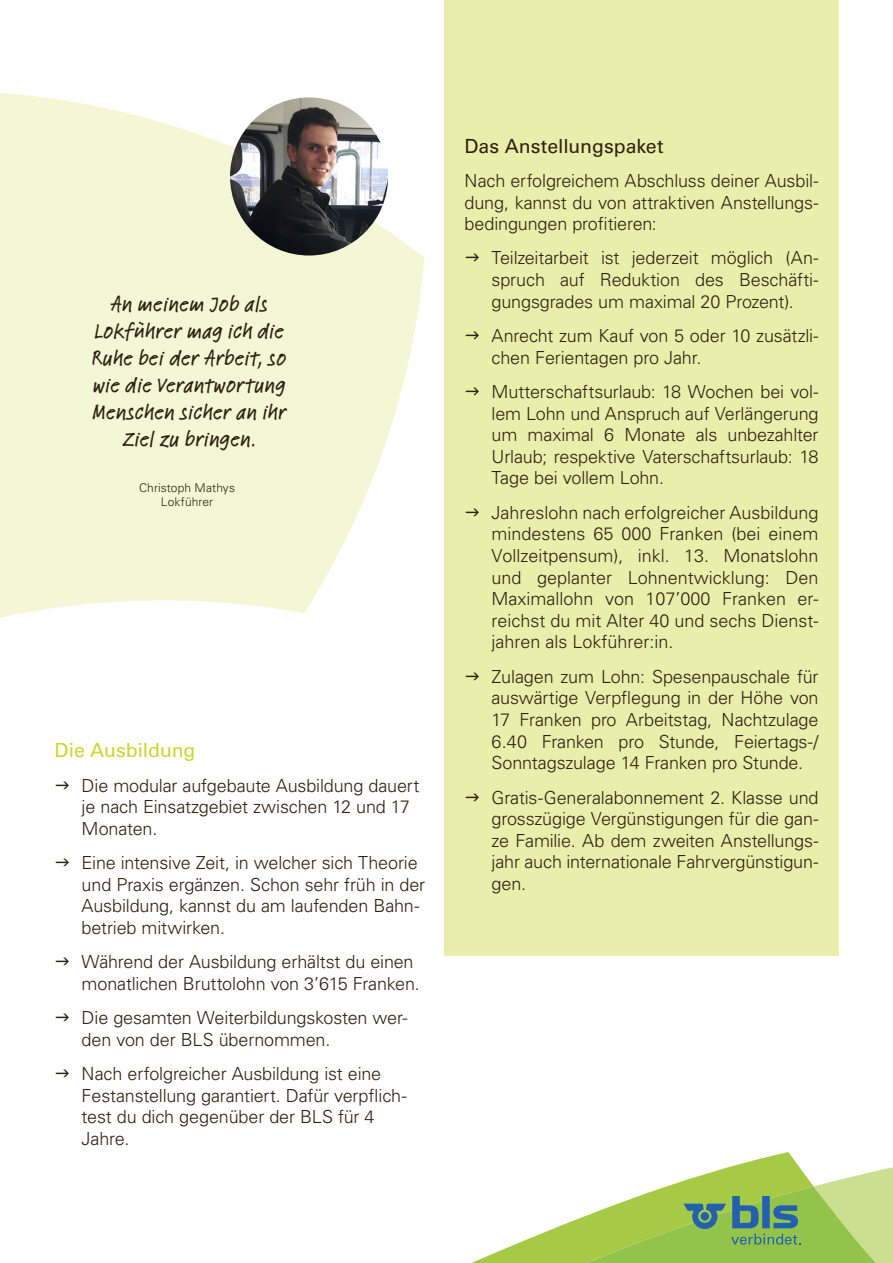
<style>
.page{position:relative;width:893px;height:1263px;background:#fff}
.page>*{position:absolute;margin:0;border:0;box-sizing:border-box;transform-origin:0 0}
._02_Lead__11pt{font:500 22.5px/27px "Feltpen Std";letter-spacing:.01em;color:#2e2113;text-align:center}
._04_Copy__9pt{font:19.5px "Univers LT Std";color:#2e2113}
._04_Copy__9pt-2{font:19.5px "Univers LT Std";letter-spacing:-.005em;color:#c7d82e}
._02_Lead__11pt-2{font:300 18px/21.6px "Univers LT Std";letter-spacing:-.01em;color:#2e2113;text-align:justify}
._02_Lead__11pt-3{font:300 12px "Univers LT Std";letter-spacing:.005em;color:#2e2113}
</style>
<div class="page">
<div style="left:445px;top:0;width:394px;height:956px;background:#e9efab"></div>
<svg style="left:471px;top:1152px;width:422px;height:111px"></svg>
<svg style="left:0;top:93px;width:424px;height:525px;fill:#f4f7d6"></svg>
<img style="left:230px;top:97px;width:158px;height:158px;border-radius:79px">
<p class="_02_Lead__11pt" style="left:92px;top:289px;width:196px">An meinem Job als<br>Lokführer mag ich die<br>Ruhe bei der Arbeit, so wie die Verantwortung<br>Menschen sicher an ihr<br>Ziel zu bringen.</p>
<p class="_02_Lead__11pt-3" style="left:139px;top:480px;width:97px">Christoph Mathys</p>
<p class="_02_Lead__11pt-3" style="left:161px;top:494px;width:54px">Lokführer</p>
<p class="_04_Copy__9pt-2" style="left:55px;top:739px;width:142px">Die Ausbildung</p>
<p class="_02_Lead__11pt-2" style="left:82px;top:774px;width:339px;text-align:left">Die modular aufgebaute Ausbildung dauert je nach Einsatzgebiet zwischen 12 und 17<br>Monaten.</p>
<p class="_02_Lead__11pt-2" style="left:82px;top:852px;width:345px;text-align:left">Eine intensive Zeit, in welcher sich Theorie und Praxis ergänzen. Schon sehr früh in der Ausbildung, kannst du am laufenden Bahn&shy;betrieb mitwirken.</p>
<p class="_02_Lead__11pt-2" style="left:82px;top:951px;width:340px">Während der Ausbildung erhältst du einen monatlichen Bruttolohn von 3’615 Franken.</p>
<p class="_02_Lead__11pt-2" style="left:82px;top:1007px;width:327px">Die gesamten Weiterbildungskosten wer&shy;den von der BLS übernommen.</p>
<p class="_02_Lead__11pt-2" style="left:82px;top:1063px;width:327px;text-align:left">Nach erfolgreicher Ausbildung ist eine<br>Festanstellung garantiert. Dafür verpflich&shy;test du dich gegenüber der BLS für 4<br>Jahre.</p>
<p class="_04_Copy__9pt" style="left:465px;top:134px;width:200px">Das Anstellungspaket</p>
<p class="_02_Lead__11pt-2" style="left:465px;top:170px;width:355px">Nach erfolgreichem Abschluss deiner Ausbil&shy;dung, kannst du von attraktiven Anstellungs&shy;bedingungen profitieren:</p>
<p class="_02_Lead__11pt-2" style="left:492px;top:247px;width:328px">Teilzeitarbeit ist jederzeit möglich (An&shy;spruch auf Reduktion des Beschäfti&shy;gungsgrades um maximal 20 Prozent).</p>
<p class="_02_Lead__11pt-2" style="left:492px;top:325px;width:328px">Anrecht zum Kauf von 5 oder 10 zusätzli&shy;chen Ferientagen pro Jahr.</p>
<p class="_02_Lead__11pt-2" style="left:492px;top:381px;width:328px">Mutterschaftsurlaub: 18 Wochen bei vol&shy;lem Lohn und Anspruch auf Verlängerung um maximal 6 Monate als unbezahlter Urlaub; respektive Vaterschaftsurlaub: 18<br>Tage bei vollem Lohn.</p>
<p class="_02_Lead__11pt-2" style="left:492px;top:502px;width:329px">Jahreslohn nach erfolgreicher Ausbildung mindestens 65 000 Franken (bei einem Vollzeitpensum), inkl. 13. Monatslohn und geplanter Lohnentwicklung: Den Maximallohn von 107’000 Franken er&shy;reichst du mit Alter 40 und sechs Dienst&shy;jahren als Lokführer:in.</p>
<p class="_02_Lead__11pt-2" style="left:492px;top:666px;width:329px">Zulagen zum Lohn: Spesenpauschale für auswärtige Verpflegung in der Höhe von 17 Franken pro Arbeitstag, Nachtzulage 6.40 Franken pro Stunde, Feiertags-/ Sonntagszulage 14 Franken pro Stunde.</p>
<p class="_02_Lead__11pt-2" style="left:492px;top:786px;width:329px">Gratis-Generalabonnement 2. Klasse und grosszügige Vergünstigungen für die gan&shy;ze Familie. Ab dem zweiten Anstellungs&shy;jahr auch internationale Fahrvergünstigun&shy;gen.</p>
</div>
